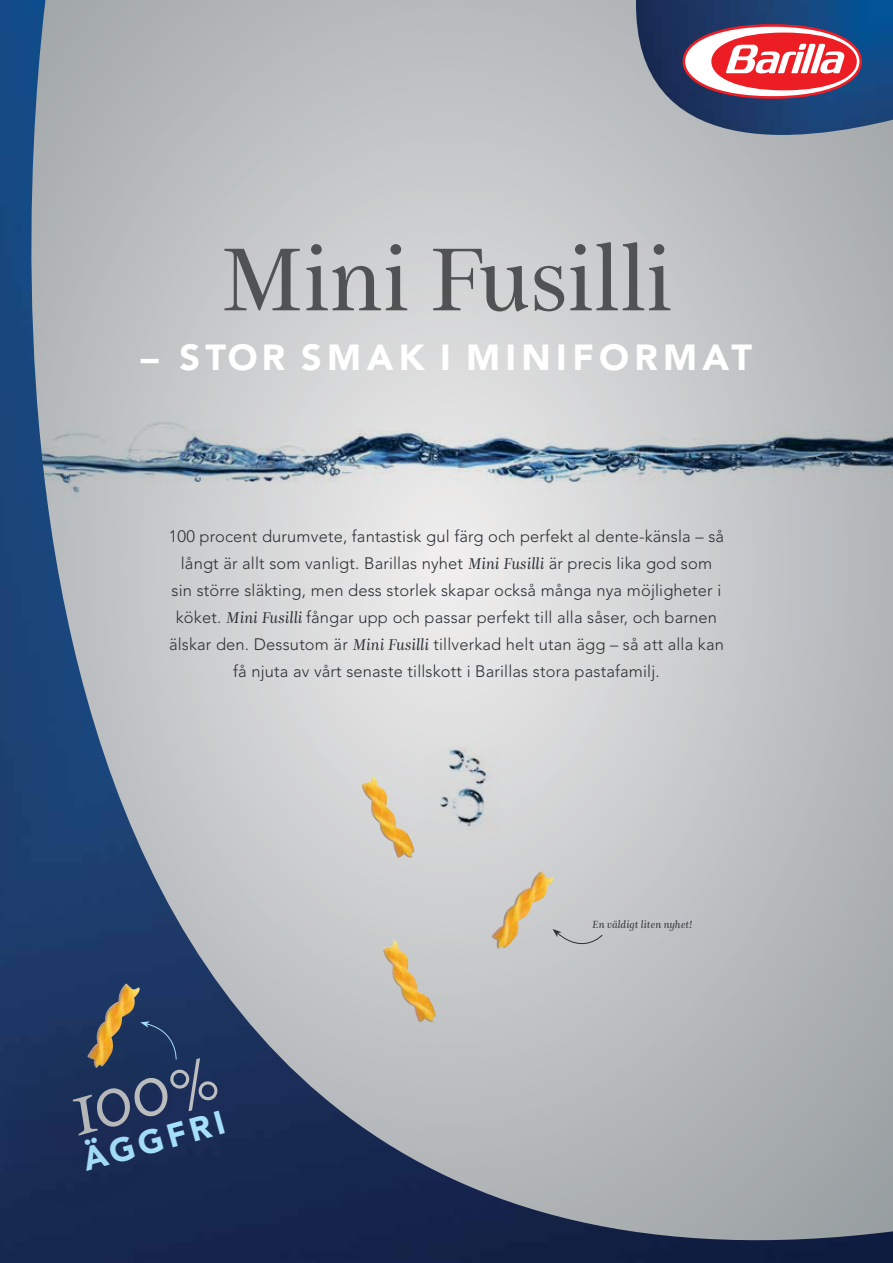
<style>
.page{position:relative;width:893px;height:1263px;background:#fff}
.page>*{position:absolute;margin:0;border:0;box-sizing:border-box;transform-origin:0 0}
.t1{font:90.3px "Bohemia LT Std";color:#515254}
.t2{font:italic 74.85px "Bohemia LT Std";color:#bcbec0}
.t3{font:900 36px "Avenir LT Std";letter-spacing:.15em;color:#fff}
.t4{font:900 32.85px "Avenir LT Std";color:#a5dff9}
.t5{font:300 16.5px/27px "Avenir LT Std";letter-spacing:.01em;color:#2c3034;text-align:center}
.t6{font:italic 10.5px "Bohemia LT Std";letter-spacing:.02em;color:#2c3034}
.s1{font-family:"Bohemia LT Std";font-weight:400;font-style:italic;font-size:15.75px}
</style>
<div class="page">
<img style="left:0;top:0;width:893px;height:1263px">
<img style="left:423px;top:747px;width:76px;height:83px">
<svg style="left:552px;top:929px;width:51px;height:26px"></svg>
<img style="left:633px;top:0;width:260px;height:163px">
<svg style="left:682px;top:24px;width:180px;height:75px"></svg>
<img style="left:361px;top:775px;width:29px;height:65px">
<img style="left:383px;top:940px;width:29px;height:65px">
<img style="left:503px;top:871px;width:38px;height:51px">
<div style="left:0;top:1001px;width:187px;height:223px;background:#000;opacity:.3"></div>
<img style="left:92px;top:984px;width:33px;height:65px">
<svg style="left:140px;top:1021px;width:37px;height:39px"></svg>
<h1 class="t1" style="left:221px;top:223px;width:452px">Mini Fusilli</h1>
<h3 class="t3" style="left:141px;top:336px;width:612px">– STOR SMAK I MINIFORMAT</h3>
<p class="t5" style="left:169px;top:523px;width:557px">100 procent durumvete, fantastisk gul färg och perfekt al dente-känsla – så långt är allt som vanligt. Barillas nyhet <span class="s1">Mini Fusilli</span> är precis lika god som sin större släkting, men dess storlek skapar också många nya möjligheter i köket. <span class="s1">Mini Fusilli</span> fångar upp och passar perfekt till alla såser, och barnen älskar den. Dessutom är <span class="s1">Mini Fusilli</span> tillverkad helt utan ägg – så att alla kan få njuta av vårt senaste tillskott i Barillas stora pastafamilj.</p>
<h2 class="t2" style="left:57px;top:1066px;width:151px;rotate:-16deg">100%</h2>
<h3 class="t4" style="left:78px;top:1140px;width:148px;rotate:-15deg">ÄGGFRI</h3>
<p class="t6" style="left:592px;top:918px;width:102px">En väldigt liten nyhet!</p>
</div>
